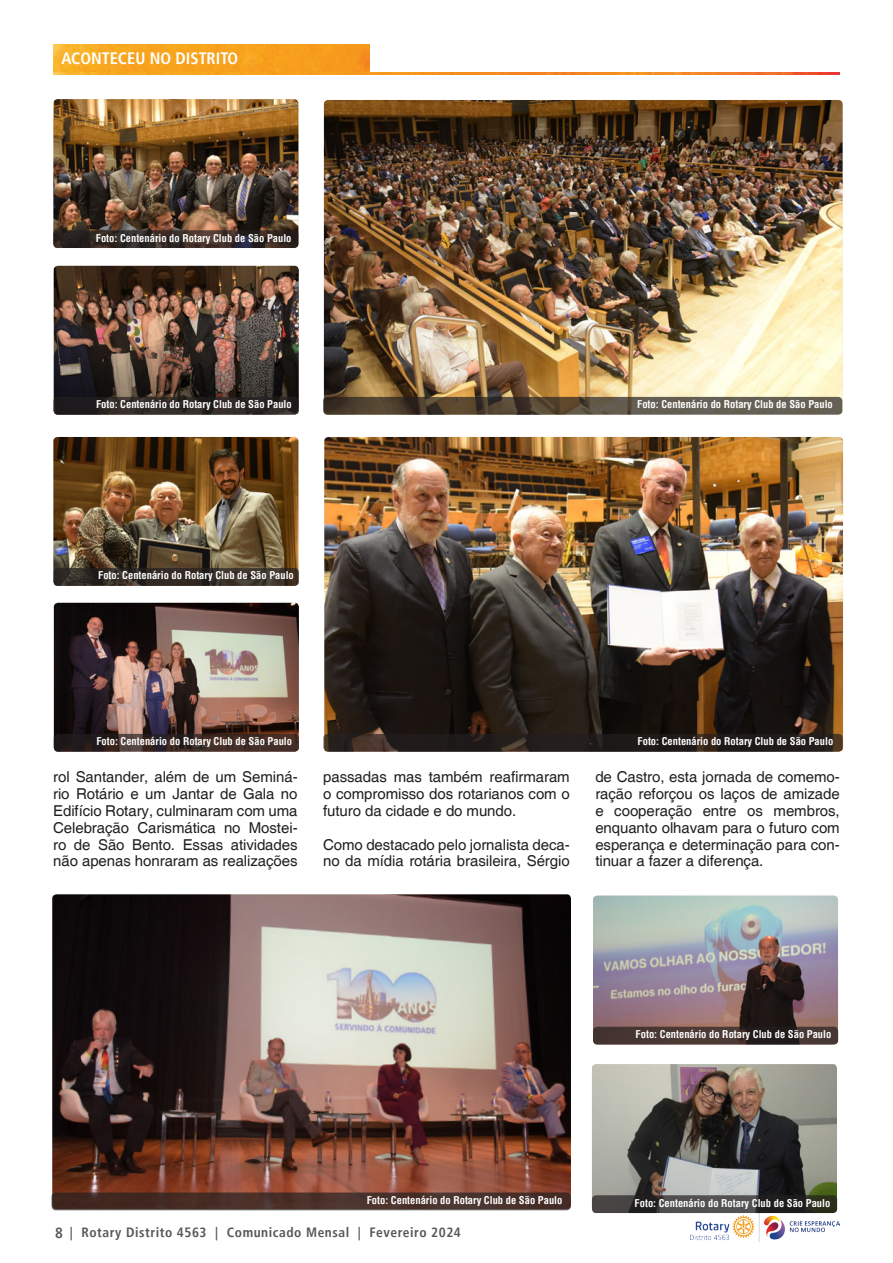
<style>
.page{position:relative;width:893px;height:1263px;background:#fff}
.page>*{position:absolute;margin:0;border:0;box-sizing:border-box;transform-origin:0 0}
.t1{font:700 condensed 16.5px "Frutiger LT";color:#fff}
.t2{font:15px/16.8px "Helvetica";letter-spacing:-.005em;color:#231f20;text-align:justify}
.t3{font:700 condensed 13.5px "Frutiger LT";letter-spacing:.04em;color:#57585a}
.t4{font:700 condensed 10.5px "Helvetica";color:#fff}
.s1{font-size:15px}
</style>
<div class="page">
<img style="left:53px;top:45px;width:316px;height:26px">
<img style="left:53px;top:72px;width:787px;height:2px">
<img style="left:691px;top:1214px;width:149px;height:28px">
<img style="left:54px;top:603px;width:245px;height:149px">
<img style="left:53px;top:99px;width:245px;height:149px">
<img style="left:54px;top:266px;width:245px;height:133px">
<img style="left:52px;top:894px;width:519px;height:315px">
<div style="left:52px;top:1192px;width:519px;height:18px;background:#482f28;border-radius:4px"></div>
<img style="left:324px;top:100px;width:519px;height:314px">
<svg style="left:323px;top:397px;width:519px;height:18px;background:#5a5041"></svg>
<svg style="left:54px;top:734px;width:245px;height:18px;background:#3b2a26"></svg>
<img style="left:324px;top:437px;width:519px;height:299px">
<svg style="left:323px;top:734px;width:520px;height:18px;background:#29221f"></svg>
<img style="left:53px;top:437px;width:245px;height:149px">
<svg style="left:53px;top:397px;width:246px;height:18px;background:#2d2725"></svg>
<svg style="left:54px;top:568px;width:245px;height:18px;background:#352d26"></svg>
<svg style="left:53px;top:230px;width:245px;height:18px;background:#352a26"></svg>
<img style="left:593px;top:896px;width:245px;height:148px">
<svg style="left:593px;top:1027px;width:245px;height:17px;background:#3f302d"></svg>
<img style="left:592px;top:1064px;width:245px;height:149px">
<svg style="left:592px;top:1195px;width:245px;height:18px;background:#3c3b38"></svg>
<p class="t1" style="left:62px;top:48px;width:178px">ACONTECEU NO DISTRITO</p>
<p class="t4" style="left:96px;top:231px;width:197px">Foto: Centenário do Rotary Club de São Paulo</p>
<p class="t4" style="left:96px;top:397px;width:197px">Foto: Centenário do Rotary Club de São Paulo</p>
<p class="t4" style="left:98px;top:569px;width:197px">Foto: Centenário do Rotary Club de São Paulo</p>
<p class="t4" style="left:637px;top:397px;width:197px">Foto: Centenário do Rotary Club de São Paulo</p>
<p class="t4" style="left:96px;top:734px;width:197px">Foto: Centenário do Rotary Club de São Paulo</p>
<p class="t4" style="left:637px;top:734px;width:197px">Foto: Centenário do Rotary Club de São Paulo</p>
<p class="t2" style="left:53px;top:769px;width:246px">rol Santander, além de um Seminá&shy;rio Rotário e um Jantar de Gala no Edifício Rotary, culminaram com uma Celebração Carismática no Mostei&shy;ro de São Bento. Essas atividades não apenas honraram as realizações</p>
<p class="t2" style="left:323px;top:769px;width:248px">passadas mas também reafirmaram o compromisso dos rotarianos com o futuro da cidade e do mundo.</p>
<p class="t2" style="left:323px;top:836px;width:248px">Como destacado pelo jornalista deca&shy;no da mídia rotária brasileira, Sérgio</p>
<p class="t2" style="left:595px;top:769px;width:246px">de Castro, esta jornada de comemo&shy;ração reforçou os laços de amizade e cooperação entre os membros, enquanto olhavam para o futuro com esperança e determinação para con&shy;tinuar a fazer a diferença.</p>
<p class="t4" style="left:367px;top:1193px;width:197px">Foto: Centenário do Rotary Club de São Paulo</p>
<p class="t3" style="left:55px;top:1224px;width:407px"><span class="s1">8</span> | Rotary Distrito 4563 | Comunicado Mensal | Fevereiro 2024</p>
<p class="t4" style="left:636px;top:1027px;width:197px">Foto: Centenário do Rotary Club de São Paulo</p>
<p class="t4" style="left:635px;top:1196px;width:197px">Foto: Centenário do Rotary Club de São Paulo</p>
</div>
